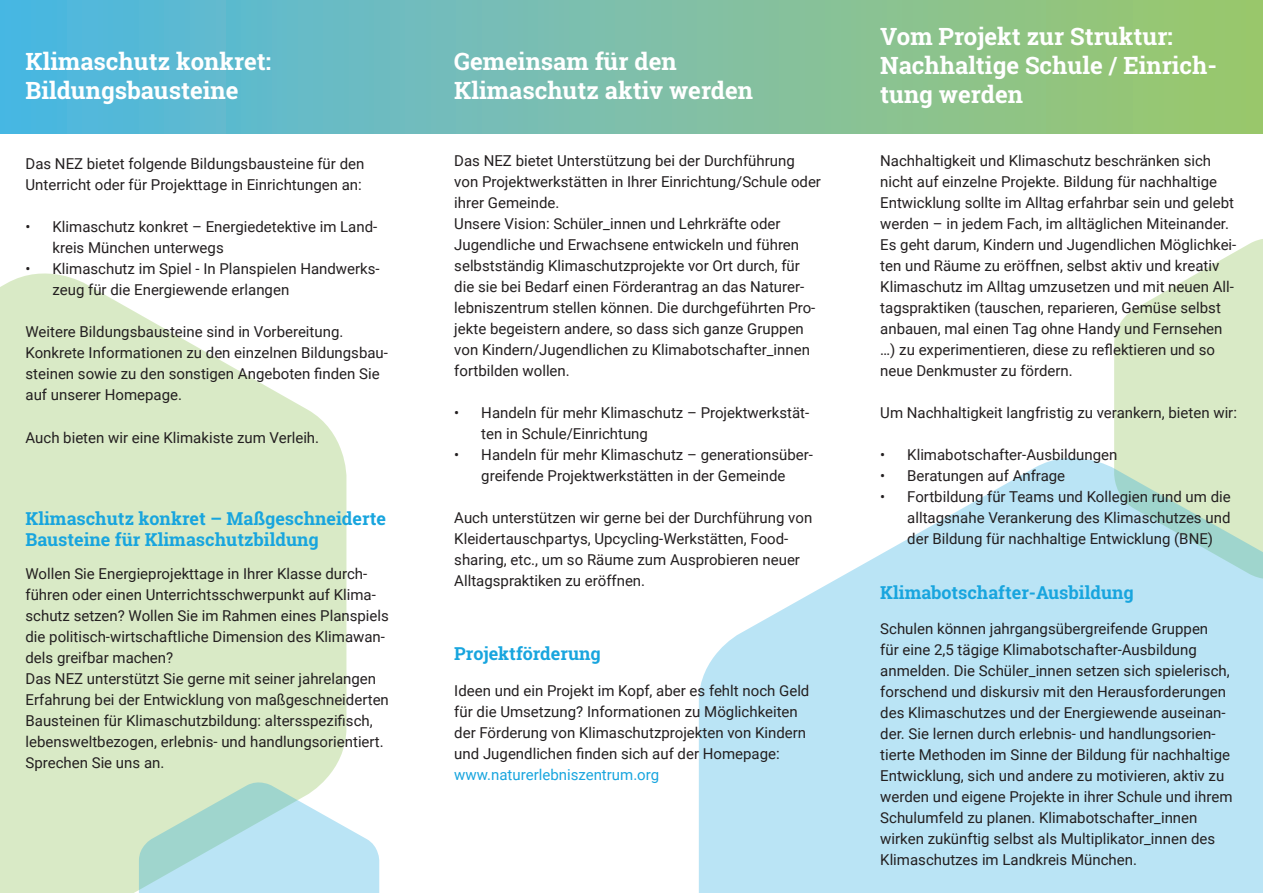
<style>
.page{position:relative;width:1263px;height:893px;background:#fff}
.page>*{position:absolute;margin:0;border:0;box-sizing:border-box;transform-origin:0 0}
.t1{font:700 24px/28.8px "Roboto Slab";color:#fff}
.t2{font:700 18px/21.6px "Roboto Slab";color:#18a5de}
.t3{font:15px/21px "Roboto";color:#231f20}
.t4{font:15px "Roboto";color:#18a5de}
</style>
<div class="page">
<svg style="left:1114px;top:239px;width:149px;height:207px;fill:#d9eac6"></svg>
<svg style="left:0;top:273px;width:346px;height:620px;background:#ddeccc"></svg>
<svg style="left:699px;top:446px;width:564px;height:447px;fill:#bae4f5"></svg>
<div style="left:0;top:0;width:1263px;height:134px;background:linear-gradient(to right,#51b7e5,#a1c76c)"></div>
<svg style="left:139px;top:778px;width:240px;height:115px;background:#c1e4e4"></svg>
<h1 class="t1" style="left:26px;top:46px;width:247px">Klimaschutz konkret:<br>Bildungsbausteine</h1>
<h1 class="t1" style="left:454px;top:46px;width:300px">Gemeinsam für den<br>Klimaschutz aktiv werden</h1>
<p class="t3" style="left:26px;top:153px;width:340px">Das NEZ bietet folgende Bildungsbausteine für den<br>Unterricht oder für Projekttage in Einrichtungen an:</p>
<p class="t3" style="left:53px;top:216px;width:326px;text-indent:-27px">• Klimaschutz konkret – Energiedetektive im Land&shy;kreis München unterwegs</p>
<p class="t3" style="left:53px;top:258px;width:329px;text-indent:-27px">• Klimaschutz im Spiel - In Planspielen Handwerks&shy;zeug für die Energiewende erlangen</p>
<p class="t3" style="left:26px;top:321px;width:364px">Weitere Bildungsbausteine sind in Vorbereitung.<br>Konkrete Informationen zu den einzelnen Bildungsbau&shy;steinen sowie zu den sonstigen Angeboten finden Sie auf unserer Homepage.</p>
<p class="t3" style="left:26px;top:427px;width:295px">Auch bieten wir eine Klimakiste zum Verleih.</p>
<p class="t2" style="left:26px;top:507px;width:362px">Klimaschutz konkret – Maßgeschneiderte<br>Bausteine für Klimaschutzbildung</p>
<p class="t3" style="left:26px;top:563px;width:365px">Wollen Sie Energieprojekttage in Ihrer Klasse durch&shy;führen oder einen Unterrichtsschwerpunkt auf Klima&shy;schutz setzen? Wollen Sie im Rahmen eines Planspiels die politisch-wirtschaftliche Dimension des Klimawan&shy;dels greifbar machen?<br>Das NEZ unterstützt Sie gerne mit seiner jahrelangen Erfahrung bei der Entwicklung von maßgeschneiderten Bausteinen für Klimaschutzbildung: altersspezifisch, lebensweltbezogen, erlebnis- und handlungsorientiert.<br>Sprechen Sie uns an.</p>
<p class="t3" style="left:454px;top:149px;width:368px">Das NEZ bietet Unterstützung bei der Durchführung von Projektwerkstätten in Ihrer Einrichtung/Schule oder ihrer Gemeinde.<br>Unsere Vision: Schüler_innen und Lehrkräfte oder Jugendliche und Erwachsene entwickeln und führen selbstständig Klimaschutzprojekte vor Ort durch, für die sie bei Bedarf einen Förderantrag an das Naturer&shy;lebniszentrum stellen können. Die durchgeführten Pro&shy;jekte begeistern andere, so dass sich ganze Gruppen von Kindern/Jugendlichen zu Klimabotschafter_innen fortbilden wollen.</p>
<p class="t3" style="left:481px;top:401px;width:329px;text-indent:-27px">• Handeln für mehr Klimaschutz – Projektwerkstät&shy;ten in Schule/Einrichtung</p>
<p class="t3" style="left:454px;top:443px;width:360px;text-align:center">• Handeln für mehr Klimaschutz – generationsüber&shy;greifende Projektwerkstätten in der Gemeinde</p>
<p class="t3" style="left:454px;top:506px;width:359px">Auch unterstützen wir gerne bei der Durchführung von Kleidertauschpartys, Upcycling-Werkstätten, Food&shy;sharing, etc., um so Räume zum Ausprobieren neuer Alltagspraktiken zu eröffnen.</p>
<p class="t2" style="left:454px;top:642px;width:148px">Projektförderung</p>
<p class="t3" style="left:454px;top:679px;width:357px">Ideen und ein Projekt im Kopf, aber es fehlt noch Geld für die Umsetzung? Informationen zu Möglichkeiten der Förderung von Klimaschutzprojekten von Kindern und Jugendlichen finden sich auf der Homepage:</p>
<p class="t4" style="left:454px;top:764px;width:206px">www.naturerlebniszentrum.org</p>
<h1 class="t1" style="left:880px;top:22px;width:338px">Vom Projekt zur Struktur:<br>Nachhaltige Schule / Einrich&shy;tung werden</h1>
<p class="t3" style="left:880px;top:149px;width:358px">Nachhaltigkeit und Klimaschutz beschränken sich nicht auf einzelne Projekte. Bildung für nachhaltige Entwicklung sollte im Alltag erfahrbar sein und gelebt werden – in jedem Fach, im alltäglichen Miteinander.<br>Es geht darum, Kindern und Jugendlichen Möglichkei&shy;ten und Räume zu eröffnen, selbst aktiv und kreativ Klimaschutz im Alltag umzusetzen und mit neuen All&shy;tagspraktiken (tauschen, reparieren, Gemüse selbst anbauen, mal einen Tag ohne Handy und Fernsehen …) zu experimentieren, diese zu reflektieren und so neue Denkmuster zu fördern.</p>
<p class="t3" style="left:880px;top:401px;width:358px">Um Nachhaltigkeit langfristig zu verankern, bieten wir:</p>
<p class="t3" style="left:880px;top:443px;width:239px">• Klimabotschafter-Ausbildungen</p>
<p class="t3" style="left:880px;top:464px;width:186px">• Beratungen auf Anfrage</p>
<p class="t3" style="left:907px;top:485px;width:325px;text-align:justify;text-indent:-27px">• Fortbildung für Teams und Kollegien rund um die alltagsnahe Verankerung des Klimaschutzes und der Bildung für nachhaltige Entwicklung (BNE)</p>
<p class="t2" style="left:880px;top:582px;width:255px">Klimabotschafter-Ausbildung</p>
<p class="t3" style="left:880px;top:617px;width:354px">Schulen können jahrgangsübergreifende Gruppen<br>für eine 2,5 tägige Klimabotschafter-Ausbildung anmelden. Die Schüler_innen setzen sich spielerisch, forschend und diskursiv mit den Herausforderungen des Klimaschutzes und der Energiewende auseinan&shy;der. Sie lernen durch erlebnis- und handlungsorien&shy;tierte Methoden im Sinne der Bildung für nachhaltige Entwicklung, sich und andere zu motivieren, aktiv zu werden und eigene Projekte in ihrer Schule und ihrem Schulumfeld zu planen. Klimabotschafter_innen wirken zukünftig selbst als Multiplikator_innen des Klimaschutzes im Landkreis München.</p>
</div>
